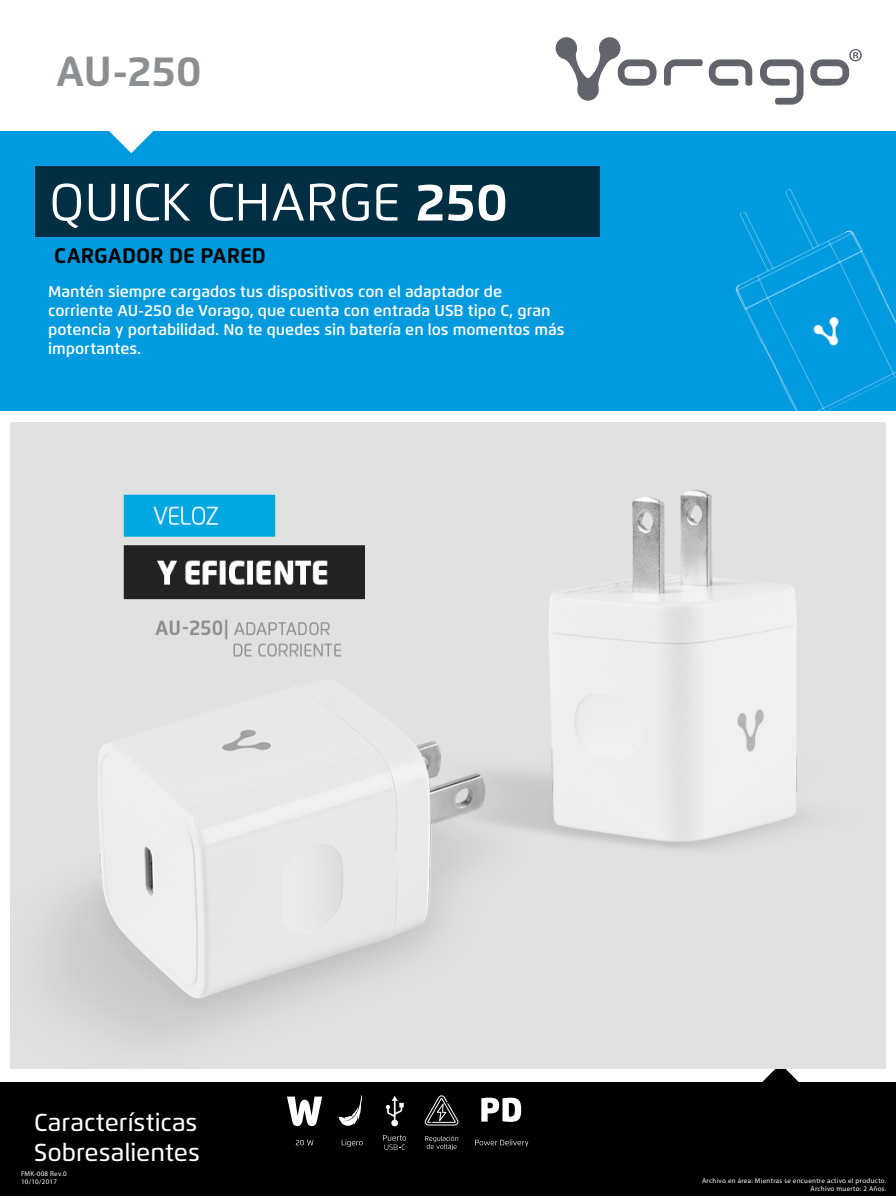
<style>
.page{position:relative;width:896px;height:1196px;background:#fff}
.page>*{position:absolute;margin:0;border:0;box-sizing:border-box;transform-origin:0 0}
.t1{font:52.5px "Flexo";color:#fff}
.t2{font:700 42px "Flexo";color:#8b8f91}
.t3{font:500 24.5px/29.4px "Flexo";color:#fff}
.t4{font:700 21px "Flexo";color:#000}
.t5{font:600 15.75px/18.9px "Flexo";color:#fff}
.t6{font:7px/7.9px "Myriad Pro";letter-spacing:.04em;color:#fff;text-align:right}
.s1{font-weight:700}
</style>
<div class="page">
<div style="left:0;top:132px;width:896px;height:279px;background:#009ade"></div>
<div style="left:0;top:1082px;width:896px;height:113px;background:#000"></div>
<svg style="left:109px;top:131px;width:44px;height:22px"></svg>
<div style="left:35px;top:166px;width:564px;height:70px;background:#002e43"></div>
<svg style="left:759px;top:1068px;width:43px;height:14px"></svg>
<svg style="left:556px;top:37px;width:101px;height:64px"></svg>
<svg style="left:810px;top:49px;width:52px;height:37px"></svg>
<svg style="left:709px;top:59px;width:43px;height:27px"></svg>
<svg style="left:760px;top:59px;width:44px;height:46px"></svg>
<svg style="left:664px;top:59px;width:39px;height:27px"></svg>
<img style="left:10px;top:422px;width:876px;height:646px">
<svg style="left:287px;top:1096px;width:35px;height:29px"></svg>
<svg style="left:296px;top:1139px;width:17px;height:6px"></svg>
<svg style="left:342px;top:1139px;width:21px;height:7px"></svg>
<svg style="left:339px;top:1095px;width:23px;height:30px"></svg>
<svg style="left:386px;top:1096px;width:18px;height:30px"></svg>
<svg style="left:383px;top:1135px;width:23px;height:14px"></svg>
<svg style="left:425px;top:1095px;width:34px;height:30px"></svg>
<svg style="left:475px;top:1139px;width:53px;height:7px"></svg>
<svg style="left:425px;top:1135px;width:33px;height:15px"></svg>
<svg style="left:481px;top:1097px;width:40px;height:24px"></svg>
<h2 class="t2" style="left:56px;top:45px;width:147px">AU-250</h2>
<h1 class="t1" style="left:49px;top:170px;width:461px">QUICK CHARGE <span class="s1">250</span></h1>
<h3 class="t4" style="left:54px;top:242px;width:213px">CARGADOR DE PARED</h3>
<p class="t5" style="left:48px;top:282px;width:518px">Mantén siempre cargados tus dispositivos con el adaptador de corriente AU-250 de Vorago, que cuenta con entrada USB tipo C, gran potencia y portabilidad. No te quedes sin batería en los momentos más importantes.</p>
<h3 class="t3" style="left:34px;top:1107px;width:167px">Características<br>Sobresalientes</h3>
<p class="t6" style="left:21px;top:1169px;width:47px;text-align:left">FMK-008 Rev.0<br>10/10/2017</p>
<p class="t6" style="left:702px;top:1176px;width:186px">Archivo en área: Mientras se encuentre activo el producto.<br>Archivo muerto: 2 Años.</p>
</div>
